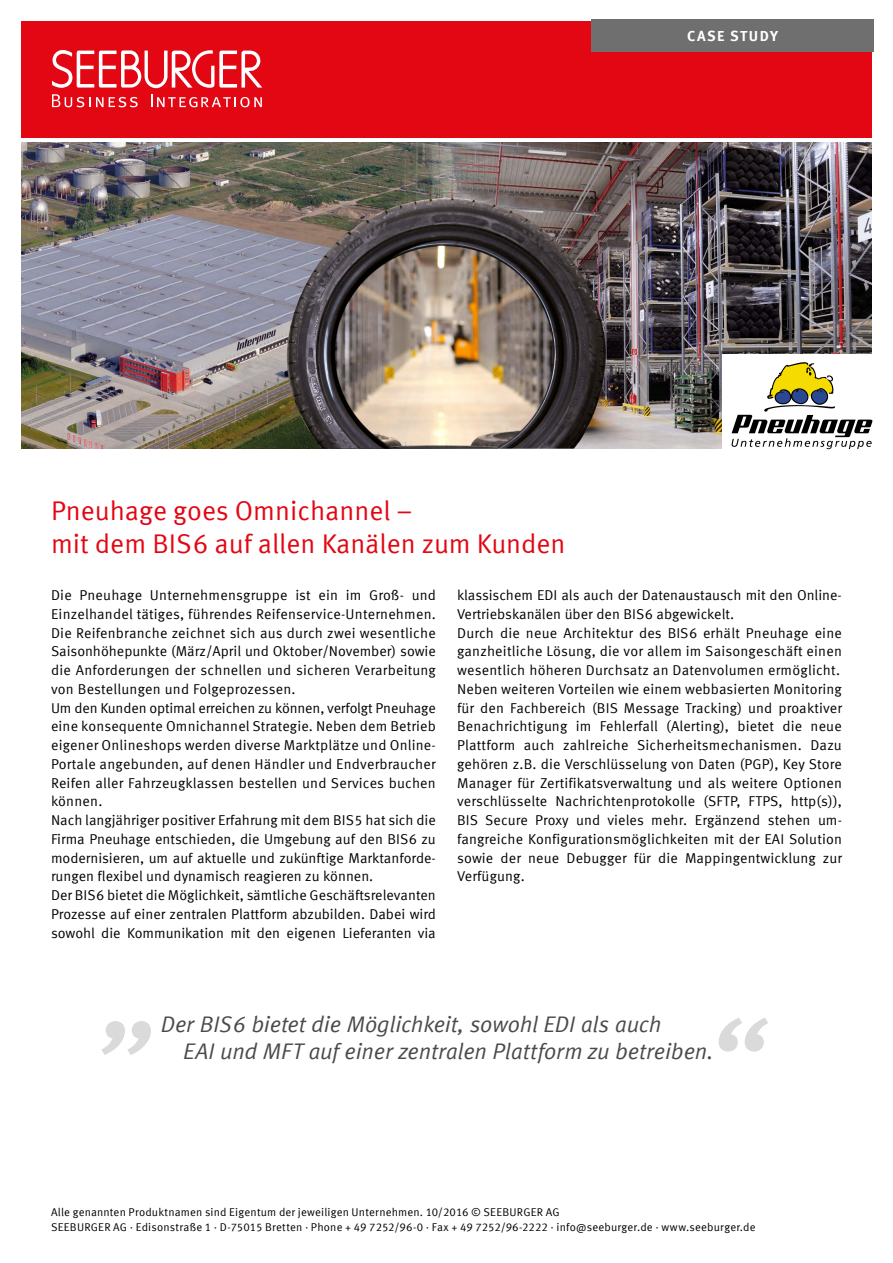
<style>
.page{position:relative;width:893px;height:1263px;background:#fff}
.page>*{position:absolute;margin:0;border:0;box-sizing:border-box;transform-origin:0 0}
.t1{font:27px/32.4px "Meta Offc Pro Norm";color:#e30613}
.t2{font:22.5px/27px "Meta Offc Pro Norm Ita";letter-spacing:-.01em;color:#4a4a49}
.t3{font:700 14.55px "Meta Offc Pro";letter-spacing:.1em;color:#fff}
.t4{font:14.25px/18.8px "Meta Offc Pro Norm";letter-spacing:.01em;color:#000}
.t5{font:11.25px/15px "Meta Offc Pro Norm";letter-spacing:.015em;color:#000}
</style>
<div class="page">
<div style="left:21px;top:21px;width:851px;height:117px;background:#e30613"></div>
<div style="left:591px;top:19px;width:283px;height:33px;background:#706f6f"></div>
<svg style="left:52px;top:50px;width:210px;height:38px"></svg>
<svg style="left:151px;top:94px;width:111px;height:13px"></svg>
<svg style="left:52px;top:94px;width:86px;height:13px"></svg>
<img style="left:21px;top:142px;width:851px;height:307px">
<img style="left:287px;top:198px;width:321px;height:251px">
<div style="left:723px;top:354px;width:151px;height:97px;background:#fff"></div>
<img style="left:731px;top:362px;width:142px;height:88px">
<svg style="left:719px;top:1018px;width:49px;height:33px"></svg>
<svg style="left:101px;top:1021px;width:50px;height:34px"></svg>
<p class="t3" style="left:687px;top:25px;width:92px">CASE STUDY</p>
<h1 class="t1" style="left:51px;top:493px;width:516px">Pneuhage goes Omnichannel –<br>mit dem BIS6 auf allen Kanälen zum Kunden</h1>
<p class="t4" style="left:51px;top:585px;width:386px">Die Pneuhage Unternehmensgruppe ist ein im Groß- und Einzelhandel tätiges, führendes Reifenservice-Unternehmen.<br>Die Reifenbranche zeichnet sich aus durch zwei wesentliche Saisonhöhepunkte (März/April und Oktober/November) sowie die Anforderungen der schnellen und sicheren Verarbeitung von Bestellungen und Folgeprozessen.<br>Um den Kunden optimal erreichen zu können, verfolgt Pneuhage eine konsequente Omnichannel Strategie. Neben dem Betrieb eigener Onlineshops werden diverse Marktplätze und Online-Portale angebunden, auf denen Händler und Endverbraucher Reifen aller Fahrzeugklassen bestellen und Services buchen können.<br>Nach langjähriger positiver Erfahrung mit dem BIS5 hat sich die Firma Pneuhage entschieden, die Umgebung auf den BIS6 zu modernisieren, um auf aktuelle und zukünftige Marktanforde&shy;rungen flexibel und dynamisch reagieren zu können.<br>Der BIS6 bietet die Möglichkeit, sämtliche Geschäftsrelevanten Prozesse auf einer zentralen Plattform abzubilden. Dabei wird sowohl die Kommunikation mit den eigenen Lieferanten via</p>
<p class="t4" style="left:457px;top:585px;width:386px">klassischem EDI als auch der Datenaustausch mit den Online-Vertriebskanälen über den BIS6 abgewickelt.<br>Durch die neue Architektur des BIS6 erhält Pneuhage eine ganzheitliche Lösung, die vor allem im Saisongeschäft einen wesentlich höheren Durchsatz an Datenvolumen ermöglicht.<br>Neben weiteren Vorteilen wie einem webbasierten Monitoring für den Fachbereich (BIS Message Tracking) und proaktiver Benachrichtigung im Fehlerfall (Alerting), bietet die neue Plattform auch zahlreiche Sicherheitsmechanismen. Dazu gehören z.B. die Verschlüsselung von Daten (PGP), Key Store Manager für Zertifikatsverwaltung und als weitere Optionen verschlüsselte Nachrichtenprotokolle (SFTP, FTPS, http(s)), BIS Secure Proxy und vieles mehr. Ergänzend stehen um&shy;fangreiche Konfigurationsmöglichkeiten mit der EAI Solution sowie der neue Debugger für die Mappingentwicklung zur Verfügung.</p>
<h2 class="t2" style="left:183px;top:1009px;width:532px;text-indent:-22px">Der BIS6 bietet die Möglichkeit, sowohl EDI als auch<br>EAI und MFT auf einer zentralen Plattform zu betreiben.</h2>
<p class="t5" style="left:51px;top:1204px;width:706px">Alle genannten Produktnamen sind Eigentum der jeweiligen Unternehmen. 10/2016 © SEEBURGER AG<br>SEEBURGER AG · Edisonstraße 1 · D-75015 Bretten · Phone + 49 7252/96-0 · Fax + 49 7252/96-2222 · info@seeburger.de · www.seeburger.de</p>
</div>
